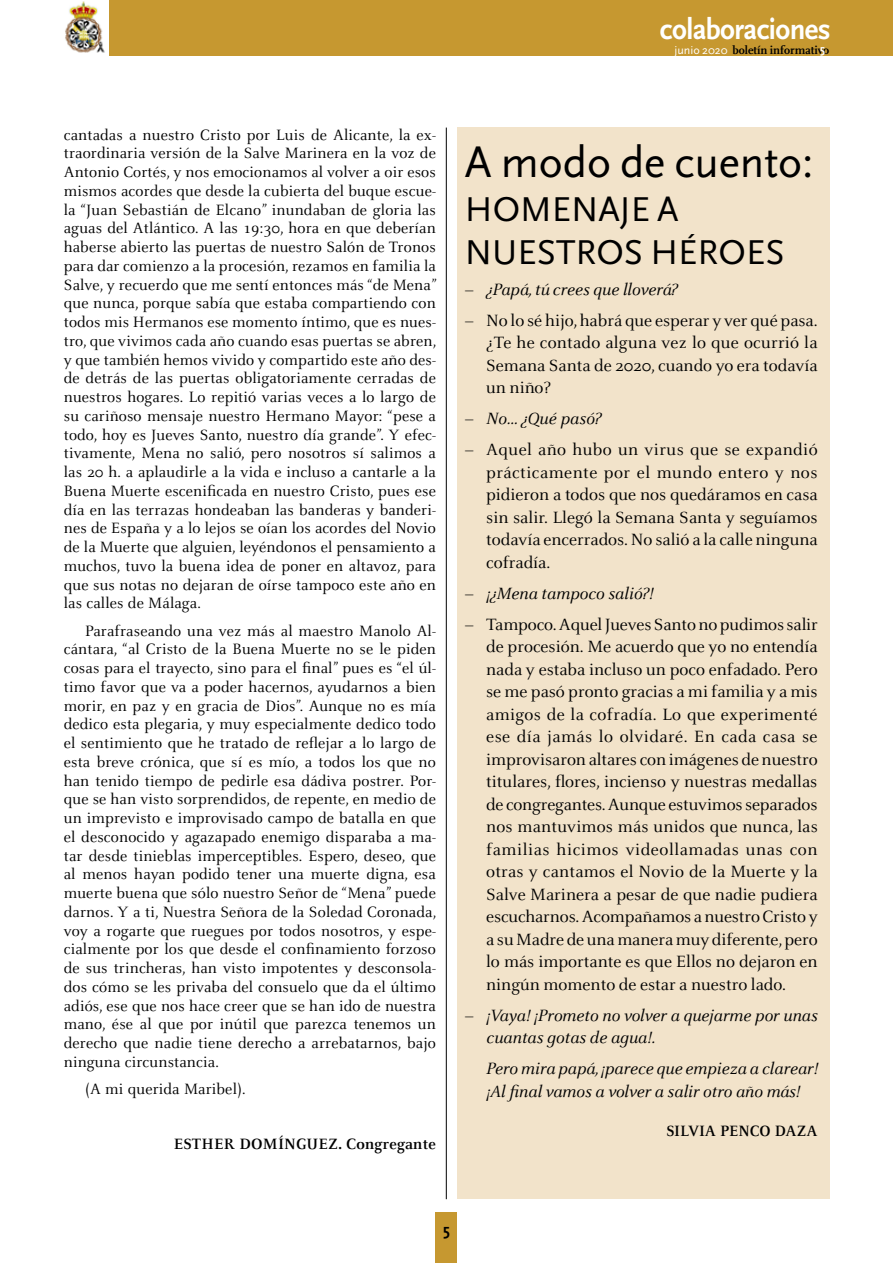
<style>
.page{position:relative;width:893px;height:1263px;background:#fff}
.page>*{position:absolute;margin:0;border:0;box-sizing:border-box;transform-origin:0 0}
.t1{font:45px "Scala Sans";color:#000}
.t2{font:36px/43.5px "Scala Sans";color:#000}
.t3{font:700 30.3px "Scala Sans";letter-spacing:-.02em;color:#fff;scale:.95 1}
.t4{font:18px/22.5px "Celeste";color:#000;text-align:justify}
.t5{font:italic 18px/22.5px "Celeste";color:#000}
.t6{font:16.5px/18.8px "Celeste";letter-spacing:.01em;color:#000;text-align:justify}
.t7{font:700 16.5px "Celeste";letter-spacing:.01em;color:#000}
.t8{font:700 16.5px "Celeste";letter-spacing:.01em;color:#000;scale:.95 1}
.t9{font:700 16.5px "Scala Sans";color:#000}
.t10{font:700 12px "FF Scala";color:#000}
.t11{font:700 12px "Scala Sans";color:#fff}
.s1{font-family:"Scala Sans";font-weight:400;color:#fff}
.s2{font-style:normal}
</style>
<div class="page">
<div style="left:64px;top:0;width:829px;height:55px;background:#c69830"></div>
<div style="left:436px;top:1213px;width:21px;height:50px;background:#c69830"></div>
<img style="left:64px;top:0;width:44px;height:55px">
<hr style="left:446px;top:128px;width:1px;height:1071px;background:#000">
<div style="left:457px;top:128px;width:372px;height:1071px;background:#f2e3ca"></div>
<p class="t6" style="left:64px;top:126px;width:374px">cantadas a nuestro Cristo por Luis de Alicante, la ex&shy;traordinaria versión de la Salve Marinera en la voz de Antonio Cortés, y nos emocionamos al volver a oir esos mismos acordes que desde la cubierta del buque escue&shy;la “Juan Sebastián de Elcano” inundaban de gloria las aguas del Atlántico. A las 19:30, hora en que deberían haberse abierto las puertas de nuestro Salón de Tronos para dar comienzo a la procesión, rezamos en familia la Salve, y recuerdo que me sentí entonces más “de Mena” que nunca, porque sabía que estaba compartiendo con todos mis Hermanos ese momento íntimo, que es nues&shy;tro, que vivimos cada año cuando esas puertas se abren, y que también hemos vivido y compartido este año des&shy;de detrás de las puertas obligatoriamente cerradas de nuestros hogares. Lo repitió varias veces a lo largo de su cariñoso mensaje nuestro Hermano Mayor: “pese a todo, hoy es Jueves Santo, nuestro día grande”. Y efec&shy;tivamente, Mena no salió, pero nosotros sí salimos a las 20 h. a aplaudirle a la vida e incluso a cantarle a la Buena Muerte escenificada en nuestro Cristo, pues ese día en las terrazas hondeaban las banderas y banderi&shy;nes de España y a lo lejos se oían los acordes del Novio de la Muerte que alguien, leyéndonos el pensamiento a muchos, tuvo la buena idea de poner en altavoz, para que sus notas no dejaran de oírse tampoco este año en las calles de Málaga.</p>
<p class="t6" style="left:64px;top:622px;width:374px;text-indent:21px">Parafraseando una vez más al maestro Manolo Al&shy;cántara, “al Cristo de la Buena Muerte no se le piden cosas para el trayecto, sino para el final” pues es “el úl&shy;timo favor que va a poder hacernos, ayudarnos a bien morir, en paz y en gracia de Dios”. Aunque no es mía dedico esta plegaria, y muy especialmente dedico todo el sentimiento que he tratado de reflejar a lo largo de esta breve crónica, que sí es mío, a todos los que no han tenido tiempo de pedirle esa dádiva postrer. Por&shy;que se han visto sorprendidos, de repente, en medio de un imprevisto e improvisado campo de batalla en que el desconocido y agazapado enemigo disparaba a ma&shy;tar desde tinieblas imperceptibles. Espero, deseo, que al menos hayan podido tener una muerte digna, esa muerte buena que sólo nuestro Señor de “Mena” puede darnos. Y a ti, Nuestra Señora de la Soledad Coronada, voy a rogarte que ruegues por todos nosotros, y espe&shy;cialmente por los que desde el confinamiento forzoso de sus trincheras, han visto impotentes y desconsola&shy;dos cómo se les privaba del consuelo que da el último adiós, ese que nos hace creer que se han ido de nuestra mano, ése al que por inútil que parezca tenemos un derecho que nadie tiene derecho a arrebatarnos, bajo ninguna circunstancia.</p>
<p class="t6" style="left:85px;top:1080px;width:162px">(A mi querida Maribel).</p>
<p class="t7" style="left:174px;top:1135px;width:264px">ESTHER DOMÍNGUEZ. Congregante</p>
<h3 class="t3" style="left:660px;top:13px;width:181px">colaboraciones</h3>
<p class="t10" style="left:674px;top:43px;width:156px"><span class="s1">junio 2020</span> boletín informativo</p>
<p class="t11" style="left:820px;top:43px;width:6px">5</p>
<h1 class="t1" style="left:465px;top:138px;width:350px">A modo de cuento:</h1>
<h2 class="t2" style="left:465px;top:188px;width:321px">HOMENAJE A<br>NUESTROS HÉROES</h2>
<p class="t5" style="left:465px;top:278px;width:214px"><span class="s2">–</span> ¿Papá, tú crees que lloverá?</p>
<p class="t4" style="left:486px;top:309px;width:333px;text-indent:-21px">– No lo sé hijo, habrá que esperar y ver qué pasa. ¿Te he contado alguna vez lo que ocurrió la Semana Santa de 2020, cuando yo era todavía un niño?</p>
<p class="t5" style="left:465px;top:408px;width:138px"><span class="s2">–</span> No… ¿Qué pasó?</p>
<p class="t4" style="left:486px;top:439px;width:333px;text-indent:-21px">– Aquel año hubo un virus que se expandió prácticamente por el mundo entero y nos pidieron a todos que nos quedáramos en casa sin salir. Llegó la Semana Santa y seguíamos todavía encerrados. No salió a la calle ninguna cofradía.</p>
<p class="t5" style="left:465px;top:582px;width:190px"><span class="s2">–</span> ¡¿Mena tampoco salió?!</p>
<p class="t4" style="left:486px;top:613px;width:333px;text-indent:-21px">– Tampoco. Aquel Jueves Santo no pudimos salir de procesión. Me acuerdo que yo no entendía nada y estaba incluso un poco enfadado. Pero se me pasó pronto gracias a mi familia y a mis amigos de la cofradía. Lo que experimenté ese día jamás lo olvidaré. En cada casa se improvisaron altares con imágenes de nuestro titulares, flores, incienso y nuestras medallas de congregantes. Aunque estuvimos separados nos mantuvimos más unidos que nunca, las familias hicimos videollamadas unas con otras y cantamos el Novio de la Muerte y la Salve Marinera a pesar de que nadie pudiera escucharnos. Acompañamos a nuestro Cristo y a su Madre de una manera muy diferente, pero lo más importante es que Ellos no dejaron en ningún momento de estar a nuestro lado.</p>
<p class="t5" style="left:486px;top:1004px;width:333px;text-indent:-21px"><span class="s2">–</span> ¡Vaya! ¡Prometo no volver a quejarme por unas cuantas gotas de agua!.</p>
<p class="t5" style="left:486px;top:1058px;width:333px">Pero mira papá, ¡parece que empieza a clarear! ¡Al final vamos a volver a salir otro año más!</p>
<p class="t8" style="left:666px;top:1122px;width:161px">SILVIA PENCO DAZA</p>
<p class="t9" style="left:443px;top:1221px;width:8px">5</p>
</div>
